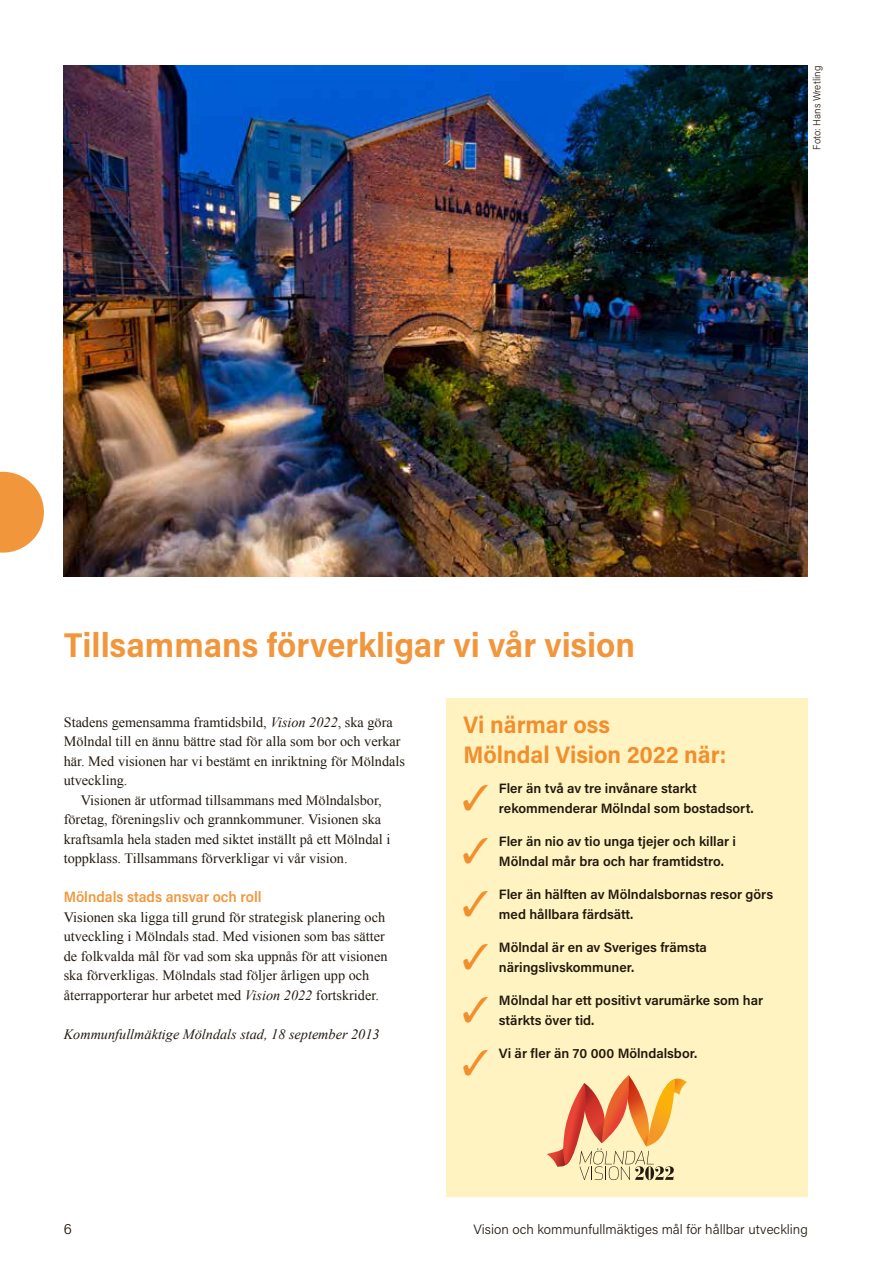
<style>
.page{position:relative;width:893px;height:1263px;background:#fff}
.page>*{position:absolute;margin:0;border:0;box-sizing:border-box;transform-origin:0 0}
.t1{font:700 34.5px "Acumin Pro Semi Cond";color:#f2963b}
.t2{font:700 24px/30px "Acumin Pro Semi Cond";color:#f2963b}
.t3{font:600 15px "Acumin Pro Semi Cond";color:#f2963b}
.t4{font:300 15px "Acumin Pro";color:#231a10}
.t5{font:14.25px/19.5px "Times New Roman";color:#231a10}
.t6{font:italic 14.25px "Times New Roman";color:#231a10}
.t7{font:600 13.5px/19.5px "Acumin Pro";color:#231a10}
.t8{font:300 13.5px "Acumin Pro";color:#231a10}
.t9{font:300 10.5px "Acumin Pro Semi Cond";color:#231a10}
.s1{font-style:italic}
</style>
<div class="page">
<svg style="left:0;top:472px;width:44px;height:81px"></svg>
<img style="left:64px;top:66px;width:744px;height:510px">
<div style="left:446px;top:698px;width:362px;height:499px;background:#fff3c2"></div>
<p class="t9" style="left:810px;top:150px;width:85px;rotate:-90deg">Foto: Hans Wretling</p>
<h2 class="t1" style="left:64px;top:621px;width:573px">Tillsammans förverkligar vi vår vision</h2>
<p class="t5" style="left:64px;top:712px;width:343px">Stadens gemensamma framtidsbild, <span class="s1">Vision 2022</span>, ska göra Mölndal till en ännu bättre stad för alla som bor och verkar här. Med visionen har vi bestämt en inriktning för Mölndals utveckling.</p>
<p class="t5" style="left:64px;top:790px;width:328px;text-indent:17px">Visionen är utformad tillsammans med Mölndalsbor, företag, föreningsliv och grannkommuner. Visionen ska kraftsamla hela staden med siktet inställt på ett Mölndal i toppklass. Tillsammans förverkligar vi vår vision.</p>
<h3 class="t3" style="left:64px;top:887px;width:199px">Mölndals stads ansvar och roll</h3>
<p class="t5" style="left:64px;top:907px;width:325px">Visionen ska ligga till grund för strategisk planering och utveckling i Mölndals stad. Med visionen som bas sätter de folkvalda mål för vad som ska uppnås för att visionen ska förverkligas. Mölndals stad följer årligen upp och återrapporterar hur arbetet med <span class="s1">Vision 2022</span> fortskrider.</p>
<p class="t6" style="left:64px;top:1024px;width:317px">Kommunfullmäktige Mölndals stad, 18 september 2013</p>
<h4 class="t2" style="left:463px;top:709px;width:265px">Vi närmar oss<br>Mölndal Vision 2022 när:</h4>
<p class="t7" style="left:499px;top:778px;width:256px">Fler än två av tre invånare starkt rekommenderar Mölndal som bostadsort.</p>
<p class="t7" style="left:499px;top:831px;width:239px">Fler än nio av tio unga tjejer och killar i<br>Mölndal mår bra och har framtidstro.</p>
<p class="t7" style="left:499px;top:884px;width:276px">Fler än hälften av Mölndalsbornas resor görs med hållbara färdsätt.</p>
<p class="t7" style="left:499px;top:937px;width:210px">Mölndal är en av Sveriges främsta näringslivskommuner.</p>
<p class="t7" style="left:499px;top:990px;width:266px">Mölndal har ett positivt varumärke som har stärkts över tid.</p>
<p class="t7" style="left:499px;top:1043px;width:200px">Vi är fler än 70 000 Mölndalsbor.</p>
<p class="t4" style="left:64px;top:1219px;width:10px">6</p>
<p class="t8" style="left:474px;top:1220px;width:336px">Vision och kommunfullmäktiges mål för hållbar utveckling</p>
</div>
